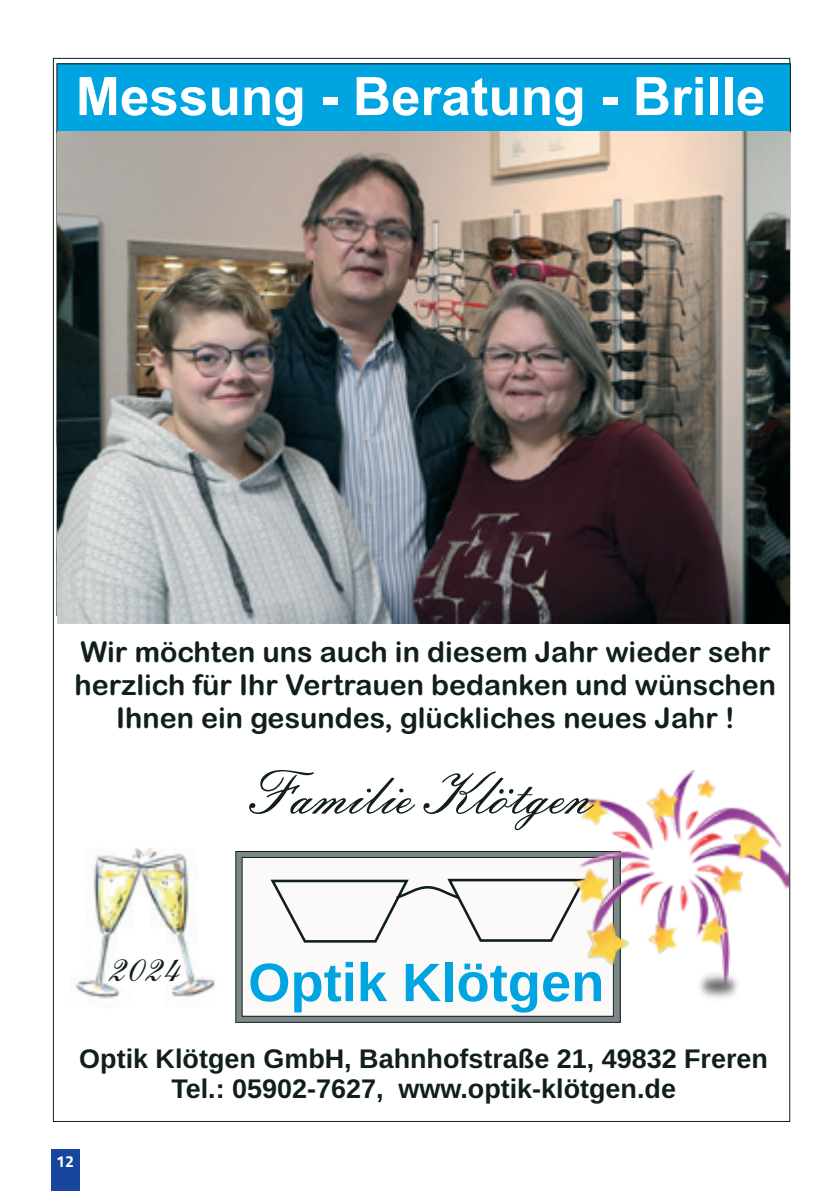
<style>
.page{position:relative;width:840px;height:1191px;background:#fff}
.page>*{position:absolute;margin:0;border:0;box-sizing:border-box;transform-origin:0 0}
.t1{font:59.4px "Embassy BT";color:#101f1e}
.t2{font:700 54.2px "Arimo";color:#00a4e0}
.t3{font:700 53px "Arial";color:#fff}
.t4{font:45px "English 111 Vivace BT";color:#101f1e}
.t5{font:28.6px/33.2px "Arial Rounded MT Bold";color:#101f1e;text-align:center}
.t6{font:700 27px/30px "Arimo";color:#101f1e;text-align:center}
.t7{font:700 16px "Titillium Web";color:#fff}
</style>
<div class="page">
<hr style="left:839px;top:0;width:1px;height:79px;background:#18469d">
<div style="left:51px;top:1149px;width:28px;height:42px;background:#18469d"></div>
<img style="left:75px;top:848px;width:140px;height:151px">
<div style="left:236px;top:851px;width:384px;height:171px;background:#7d8688"></div>
<div style="left:235px;top:851px;width:385px;height:171px;border:1px solid #101f1e"></div>
<div style="left:242px;top:857px;width:371px;height:159px;background:#fbfaf9"></div>
<div style="left:242px;top:857px;width:371px;height:159px;border:1px solid #101f1e"></div>
<svg style="left:270px;top:878px;width:303px;height:65px"></svg>
<div style="left:57px;top:64px;width:733px;height:68px;background:#00a4e0"></div>
<img style="left:573px;top:771px;width:214px;height:230px">
<img style="left:57px;top:131px;width:732px;height:492px">
<h3 class="t3" style="left:76px;top:59px;width:690px">Messung - Beratung - Brille</h3>
<p class="t5" style="left:75px;top:635px;width:702px">Wir möchten uns auch in diesem Jahr wieder sehr herzlich für Ihr Vertrauen bedanken und wünschen<br>Ihnen ein gesundes, glückliches neues Jahr !</p>
<h1 class="t1" style="left:245px;top:756px;width:347px">Familie Klötgen</h1>
<h3 class="t4" style="left:109px;top:938px;width:74px">2024</h3>
<h2 class="t2" style="left:248px;top:945px;width:357px">Optik Klötgen</h2>
<p class="t6" style="left:79px;top:1043px;width:689px">Optik Klötgen GmbH, Bahnhofstraße 21, 49832 Freren<br>Tel.: 05902-7627, www.optik-klötgen.de</p>
<p class="t7" style="left:56px;top:1149px;width:19px">12</p>
</div>
